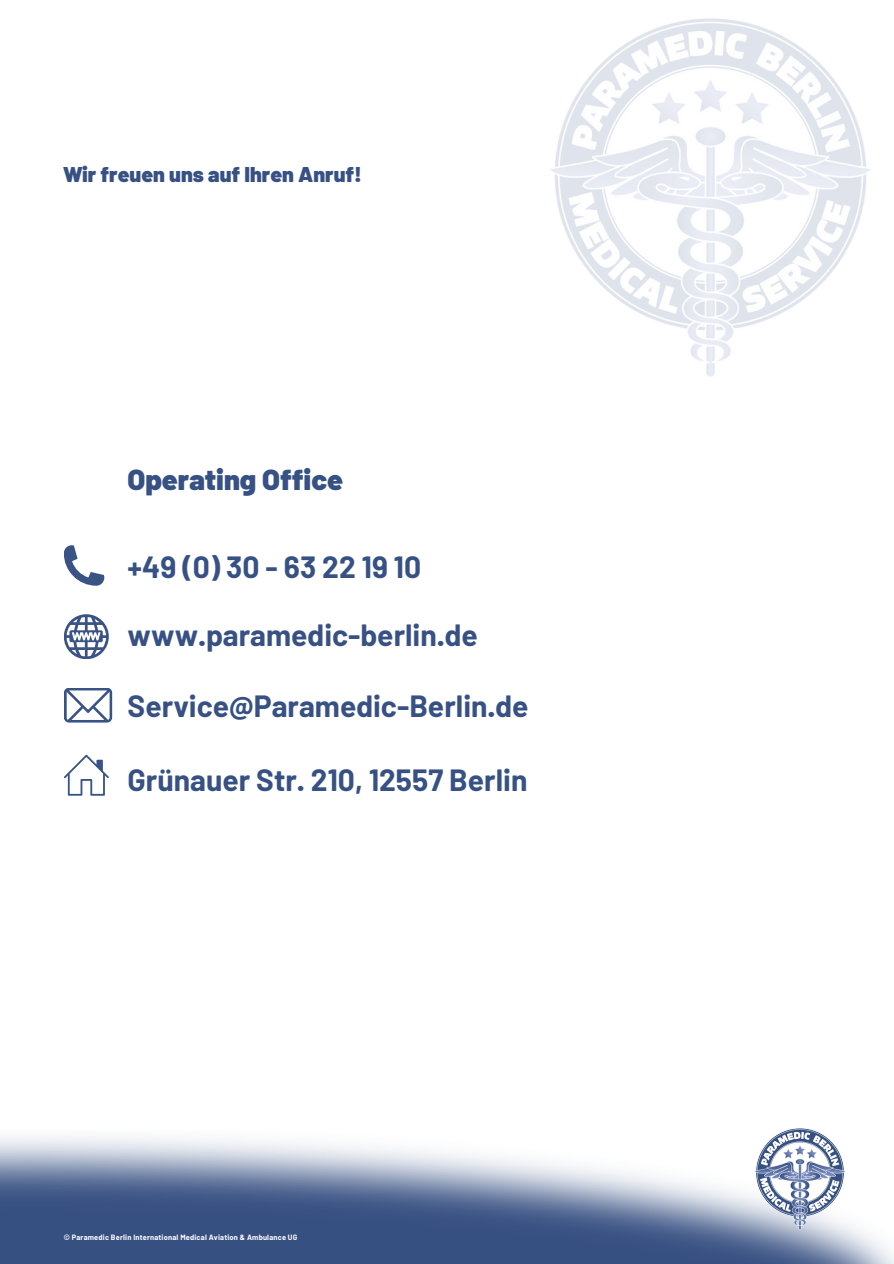
<style>
.page{position:relative;width:894px;height:1264px;background:#fff}
.page>*{position:absolute;margin:0;border:0;box-sizing:border-box;transform-origin:0 0}
.t1{font:700 30px "Barlow";color:#375184}
.t2{font:900 28.8px "Barlow";color:#375184}
.t3{font:900 21.3px "Barlow";color:#375184}
.t4{font:700 7.5px "Barlow";letter-spacing:.025em;color:#fff}
</style>
<div class="page">
<img style="left:550px;top:18px;width:321px;height:359px">
<svg style="left:64px;top:614px;width:45px;height:45px"></svg>
<svg style="left:64px;top:688px;width:48px;height:34px"></svg>
<svg style="left:64px;top:545px;width:40px;height:40px"></svg>
<svg style="left:64px;top:754px;width:45px;height:41px"></svg>
<img style="left:0;top:1136px;width:893px;height:127px">
<img style="left:754px;top:1128px;width:91px;height:101px">
<p class="t3" style="left:64px;top:161px;width:299px">Wir freuen uns auf Ihren Anruf!</p>
<h1 class="t2" style="left:128px;top:461px;width:217px">Operating Office</h1>
<h2 class="t1" style="left:128px;top:548px;width:295px">+49 (0) 30 - 63 22 19 10</h2>
<h2 class="t1" style="left:128px;top:615px;width:352px">www.paramedic-berlin.de</h2>
<h2 class="t1" style="left:128px;top:686px;width:402px">Service@Paramedic-Berlin.de</h2>
<h2 class="t1" style="left:128px;top:761px;width:401px">Grünauer Str. 210, 12557 Berlin</h2>
<p class="t4" style="left:64px;top:1232px;width:235px">© Paramedic Berlin International Medical Aviation &amp; Ambulance UG</p>
</div>
